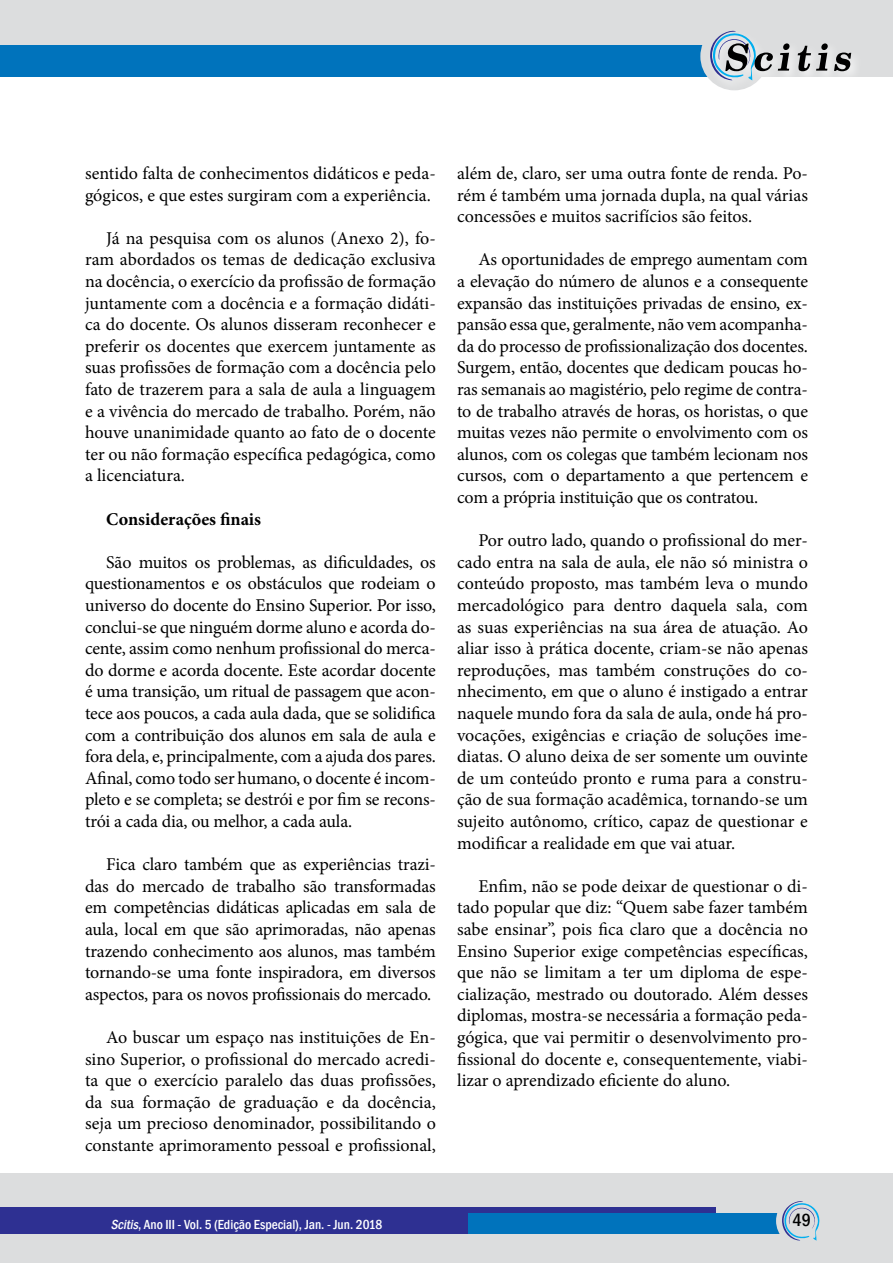
<style>
.page{position:relative;width:893px;height:1263px;background:#fff}
.page>*{position:absolute;margin:0;border:0;box-sizing:border-box;transform-origin:0 0}
.t1{font:18px/21.6px "Minion Pro";letter-spacing:-.005em;color:#000;text-align:justify}
.t2{font:700 18px "Minion Pro";color:#000}
.t3{font:500 condensed 18px "Franklin Gothic";color:#000}
.t4{font:500 condensed 13.5px "Franklin Gothic";color:#fff}
.s1{font-style:italic}
</style>
<div class="page">
<div style="left:0;top:0;width:893px;height:77px;background:#dcddde"></div>
<div style="left:0;top:45px;width:733px;height:32px;background:#0073bc"></div>
<div style="left:0;top:1174px;width:893px;height:89px;background:#dcddde"></div>
<div style="left:0;top:1208px;width:715px;height:26px;background:#2e3092"></div>
<div style="left:468px;top:1214px;width:312px;height:20px;background:#0073bc"></div>
<div style="left:700px;top:22px;width:68px;height:68px;background:#dcddde;border-radius:50%"></div>
<svg style="left:776px;top:1201px;width:44px;height:40px"></svg>
<div style="left:707px;top:27px;width:156px;height:65px;background:#fff;opacity:.75"></div>
<svg style="left:834px;top:53px;width:17px;height:18px"></svg>
<svg style="left:798px;top:43px;width:30px;height:28px"></svg>
<svg style="left:709px;top:30px;width:81px;height:50px"></svg>
<p class="t1" style="left:85px;top:162px;width:352px">sentido falta de conhecimentos didáticos e peda&shy;gógicos, e que estes surgiram com a experiência.</p>
<p class="t1" style="left:85px;top:227px;width:352px;text-indent:21px">Já na pesquisa com os alunos (Anexo 2), fo&shy;ram abordados os temas de dedicação exclusiva na docência, o exercício da profissão de formação juntamente com a docência e a formação didáti&shy;ca do docente. Os alunos disseram reconhecer e preferir os docentes que exercem juntamente as suas profissões de formação com a docência pelo fato de trazerem para a sala de aula a linguagem e a vivência do mercado de trabalho. Porém, não houve unanimidade quanto ao fato de o docente ter ou não formação específica pedagógica, como a licenciatura.</p>
<p class="t2" style="left:106px;top:506px;width:156px">Considerações finais</p>
<p class="t1" style="left:85px;top:551px;width:352px;text-indent:21px">São muitos os problemas, as dificuldades, os questionamentos e os obstáculos que rodeiam o universo do docente do Ensino Superior. Por isso, conclui-se que ninguém dorme aluno e acorda do&shy;cente, assim como nenhum profissional do merca&shy;do dorme e acorda docente. Este acordar docente é uma transição, um ritual de passagem que acon&shy;tece aos poucos, a cada aula dada, que se solidifica com a contribuição dos alunos em sala de aula e fora dela, e, principalmente, com a ajuda dos pares.<br>Afinal, como todo ser humano, o docente é incom&shy;pleto e se completa; se destrói e por fim se recons&shy;trói a cada dia, ou melhor, a cada aula.</p>
<p class="t1" style="left:85px;top:854px;width:352px;text-indent:21px">Fica claro também que as experiências trazi&shy;das do mercado de trabalho são transformadas em competências didáticas aplicadas em sala de aula, local em que são aprimoradas, não apenas trazendo conhecimento aos alunos, mas também tornando-se uma fonte inspiradora, em diversos aspectos, para os novos profissionais do mercado.</p>
<p class="t1" style="left:85px;top:1026px;width:352px;text-indent:21px">Ao buscar um espaço nas instituições de En&shy;sino Superior, o profissional do mercado acredi&shy;ta que o exercício paralelo das duas profissões, da sua formação de graduação e da docência, seja um precioso denominador, possibilitando o constante aprimoramento pessoal e profissional,</p>
<p class="t1" style="left:457px;top:162px;width:352px">além de, claro, ser uma outra fonte de renda. Po&shy;rém é também uma jornada dupla, na qual várias concessões e muitos sacrifícios são feitos.</p>
<p class="t1" style="left:457px;top:249px;width:352px;text-indent:21px">As oportunidades de emprego aumentam com a elevação do número de alunos e a consequente expansão das instituições privadas de ensino, ex&shy;pansão essa que, geralmente, não vem acompanha&shy;da do processo de profissionalização dos docentes.<br>Surgem, então, docentes que dedicam poucas ho&shy;ras semanais ao magistério, pelo regime de contra&shy;to de trabalho através de horas, os horistas, o que muitas vezes não permite o envolvimento com os alunos, com os colegas que também lecionam nos cursos, com o departamento a que pertencem e com a própria instituição que os contratou.</p>
<p class="t1" style="left:457px;top:530px;width:352px;text-indent:21px">Por outro lado, quando o profissional do mer&shy;cado entra na sala de aula, ele não só ministra o conteúdo proposto, mas também leva o mundo mercadológico para dentro daquela sala, com as suas experiências na sua área de atuação. Ao aliar isso à prática docente, criam-se não apenas reproduções, mas também construções do co&shy;nhecimento, em que o aluno é instigado a entrar naquele mundo fora da sala de aula, onde há pro&shy;vocações, exigências e criação de soluções ime&shy;diatas. O aluno deixa de ser somente um ouvinte de um conteúdo pronto e ruma para a constru&shy;ção de sua formação acadêmica, tornando-se um sujeito autônomo, crítico, capaz de questionar e modificar a realidade em que vai atuar.</p>
<p class="t1" style="left:457px;top:875px;width:352px;text-indent:21px">Enfim, não se pode deixar de questionar o di&shy;tado popular que diz: “Quem sabe fazer também sabe ensinar”, pois fica claro que a docência no Ensino Superior exige competências específicas, que não se limitam a ter um diploma de espe&shy;cialização, mestrado ou doutorado. Além desses diplomas, mostra-se necessária a formação peda&shy;gógica, que vai permitir o desenvolvimento pro&shy;fissional do docente e, consequentemente, viabi&shy;lizar o aprendizado eficiente do aluno.</p>
<p class="t4" style="left:111px;top:1215px;width:273px"><span class="s1">Scitis</span>, Ano III - Vol. 5 (Edição Especial), Jan. - Jun. 2018</p>
<p class="t3" style="left:793px;top:1208px;width:20px">49</p>
</div>
